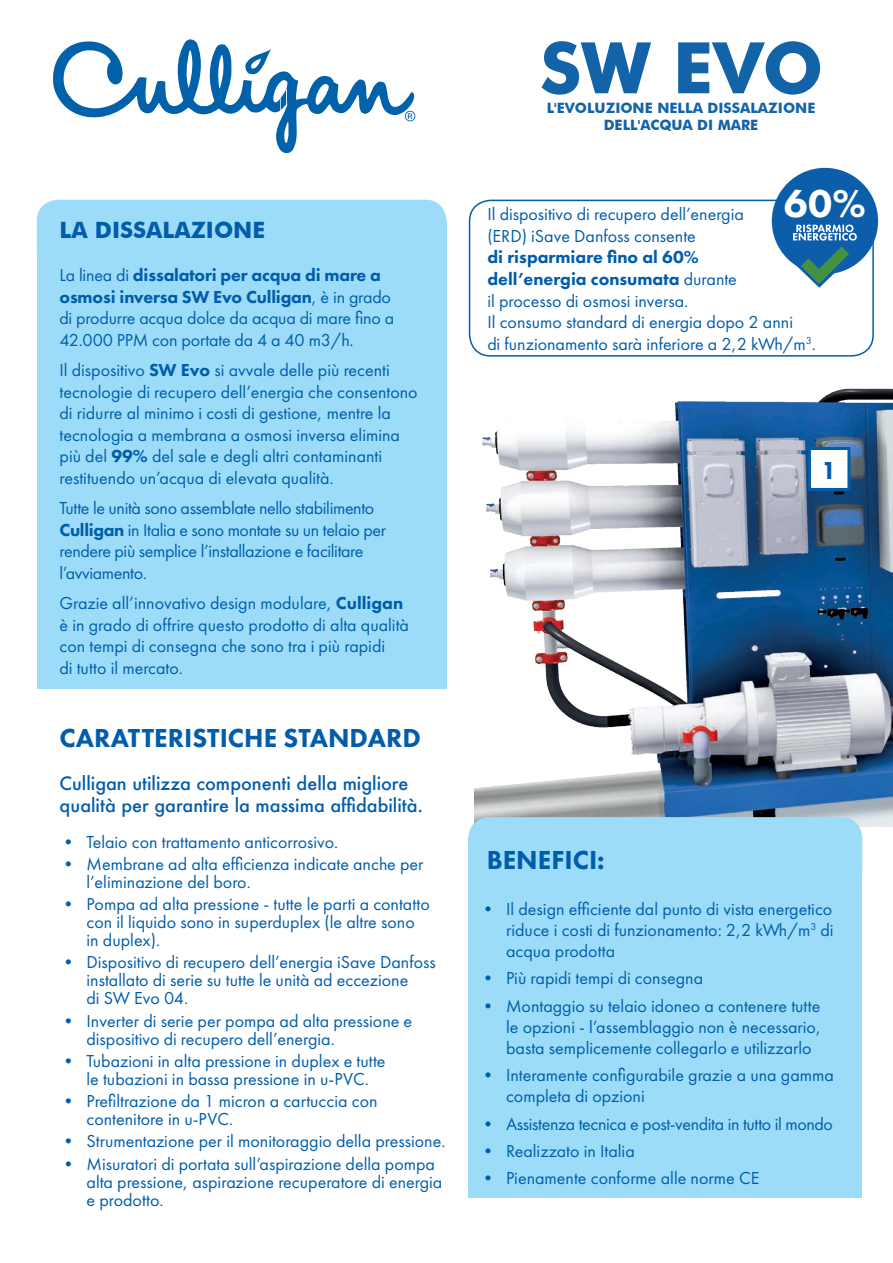
<style>
.page{position:relative;width:893px;height:1263px;background:#fff}
.page>*{position:absolute;margin:0;border:0;box-sizing:border-box;transform-origin:0 0}
.t1{font:700 71.1px "Futura BT";color:#1363a9}
.t2{font:800 40.2px "Futura PT";color:#fff}
.t3{font:800 27px "Futura PT";color:#015dab}
.t4{font:800 25.5px "Futura PT";color:#015dab}
.t5{font:700 22.5px "Futura BT";color:#015dab}
.t6{font:18px/21.6px "Futura PT";color:#015dab}
.t7{font:18px/21.6px "Futura PT";letter-spacing:-.02em;color:#015dab}
.t8{font:500 18px/21.6px "Futura";color:#015dab}
.t9{font:700 14.25px/17.1px "Futura BT";color:#1363a9;text-align:center}
.s1{font-weight:800}
</style>
<div class="page">
<img style="left:474px;top:388px;width:419px;height:439px">
<div style="left:468px;top:817px;width:394px;height:72px;background:#9cdcf8;border-radius:21px"></div>
<div style="left:37px;top:200px;width:409px;height:72px;background:#9cdcf8;border-radius:21px"></div>
<svg style="left:53px;top:39px;width:362px;height:114px"></svg>
<div style="left:37px;top:220px;width:409px;height:468px;background:#9cdcf8"></div>
<div style="left:468px;top:836px;width:394px;height:362px;background:#9cdcf8"></div>
<div style="left:809px;top:448px;width:40px;height:41px;background:#fff"></div>
<div style="left:808px;top:447px;width:42px;height:44px;border:3px solid #015dab"></div>
<div style="left:469px;top:200px;width:405px;height:157px;border:2px solid #015dab;border-radius:21px"></div>
<div style="left:772px;top:168px;width:106px;height:106px;background:#0d5eaa;border-radius:50%"></div>
<svg style="left:793px;top:225px;width:64px;height:63px"></svg>
<p class="t5" style="left:60px;top:216px;width:207px">LA DISSALAZIONE</p>
<p class="t6" style="left:60px;top:264px;width:336px">La linea di <span class="s1">dissalatori per acqua di mare a osmosi inversa SW Evo Culligan</span>, è in grado di produrre acqua dolce da acqua di mare fino a 42.000 PPM con portate da 4 a 40 m3/h.</p>
<p class="t6" style="left:60px;top:359px;width:360px">Il dispositivo <span class="s1">SW Evo</span> si avvale delle più recenti tecnologie di recupero dell’energia che consentono di ridurre al minimo i costi di gestione, mentre la tecnologia a membrana a osmosi inversa elimina più del <span class="s1">99%</span> del sale e degli altri contaminanti restituendo un’acqua di elevata qualità.</p>
<p class="t7" style="left:60px;top:497px;width:328px">Tutte le unità sono assemblate nello stabilimento <span class="s1">Culligan</span> in Italia e sono montate su un telaio per rendere più semplice l’installazione e facilitare l’avviamento.</p>
<p class="t6" style="left:60px;top:592px;width:351px">Grazie all’innovativo design modulare, <span class="s1">Culligan </span>è in grado di offrire questo prodotto di alta qualità con tempi di consegna che sono tra i più rapidi<br>di tutto il mercato.</p>
<h3 class="t3" style="left:60px;top:721px;width:363px">CARATTERISTICHE STANDARD</h3>
<p class="t8" style="left:60px;top:772px;width:365px">Culligan utilizza componenti della migliore qualità per garantire la massima affidabilità.</p>
<p class="t6" style="left:60px;top:831px;width:280px">• Telaio con trattamento anticorrosivo.</p>
<p class="t6" style="left:87px;top:855px;width:339px;line-height:18px;text-indent:-27px">• Membrane ad alta efficienza indicate anche per l’eliminazione del boro.</p>
<p class="t6" style="left:87px;top:895px;width:345px;line-height:18px;text-indent:-27px">• Pompa ad alta pressione - tutte le parti a contatto con il liquido sono in superduplex (le altre sono in duplex).</p>
<p class="t6" style="left:87px;top:953px;width:351px;line-height:18px;text-indent:-27px">• Dispositivo di recupero dell’energia iSave Danfoss installato di serie su tutte le unità ad eccezione<br>di SW Evo 04.</p>
<p class="t6" style="left:87px;top:1011px;width:327px;line-height:18px;text-indent:-27px">• Inverter di serie per pompa ad alta pressione e dispositivo di recupero dell’energia.</p>
<p class="t6" style="left:60px;top:1052px;width:327px;line-height:18px;text-align:center">• Tubazioni in alta pressione in duplex e tutte le tubazioni in bassa pressione in u-PVC.</p>
<p class="t6" style="left:87px;top:1092px;width:293px;line-height:18px;text-indent:-27px">• Prefiltrazione da 1 micron a cartuccia con contenitore in u-PVC.</p>
<p class="t6" style="left:60px;top:1130px;width:387px">• Strumentazione per il monitoraggio della pressione.</p>
<p class="t6" style="left:87px;top:1154px;width:357px;line-height:18px;text-indent:-27px">• Misuratori di portata sull’aspirazione della pompa alta pressione, aspirazione recuperatore di energia e prodotto.</p>
<h1 class="t1" style="left:540px;top:25px;width:285px">SW EVO</h1>
<p class="t9" style="left:547px;top:99px;width:270px">L'EVOLUZIONE NELLA DISSALAZIONE<br>DELL'ACQUA DI MARE</p>
<h2 class="t2" style="left:784px;top:178px;width:84px">60%</h2>
<p class="t6" style="left:487px;top:203px;width:258px">Il dispositivo di recupero dell’energia (ERD) iSave Danfoss consente</p>
<p class="t6" style="left:487px;top:247px;width:330px"><span class="s1">di risparmiare fino al 60%<br>dell’energia consumata</span> durante<br>il processo di osmosi inversa.<br>Il consumo standard di energia dopo 2 anni<br>di funzionamento sarà inferiore a 2,2 kWh/m<sup>3</sup>.</p>
<h3 class="t4" style="left:821px;top:454px;width:17px">1</h3>
<h3 class="t3" style="left:487px;top:843px;width:120px">BENEFICI:</h3>
<p class="t6" style="left:506px;top:898px;width:329px;line-height:21px;text-align:justify;text-indent:-27px">• Il design efficiente dal punto di vista energetico riduce i costi di funzionamento: 2,2 kWh/m<sup>3</sup> di acqua prodotta</p>
<p class="t6" style="left:479px;top:967px;width:226px">• Più rapidi tempi di consegna</p>
<p class="t6" style="left:506px;top:995px;width:316px;line-height:21px;text-align:justify;text-indent:-27px">• Montaggio su telaio idoneo a contenere tutte le opzioni - l’assemblaggio non è necessario, basta semplicemente collegarlo e utilizzarlo</p>
<p class="t6" style="left:506px;top:1065px;width:329px;line-height:21px;text-indent:-27px">• Interamente configurabile grazie a una gamma completa di opzioni</p>
<p class="t7" style="left:479px;top:1113px;width:355px">• Assistenza tecnica e post-vendita in tutto il mondo</p>
<p class="t6" style="left:479px;top:1140px;width:157px">• Realizzato in Italia</p>
<p class="t6" style="left:479px;top:1167px;width:282px">• Pienamente conforme alle norme CE</p>
</div>
